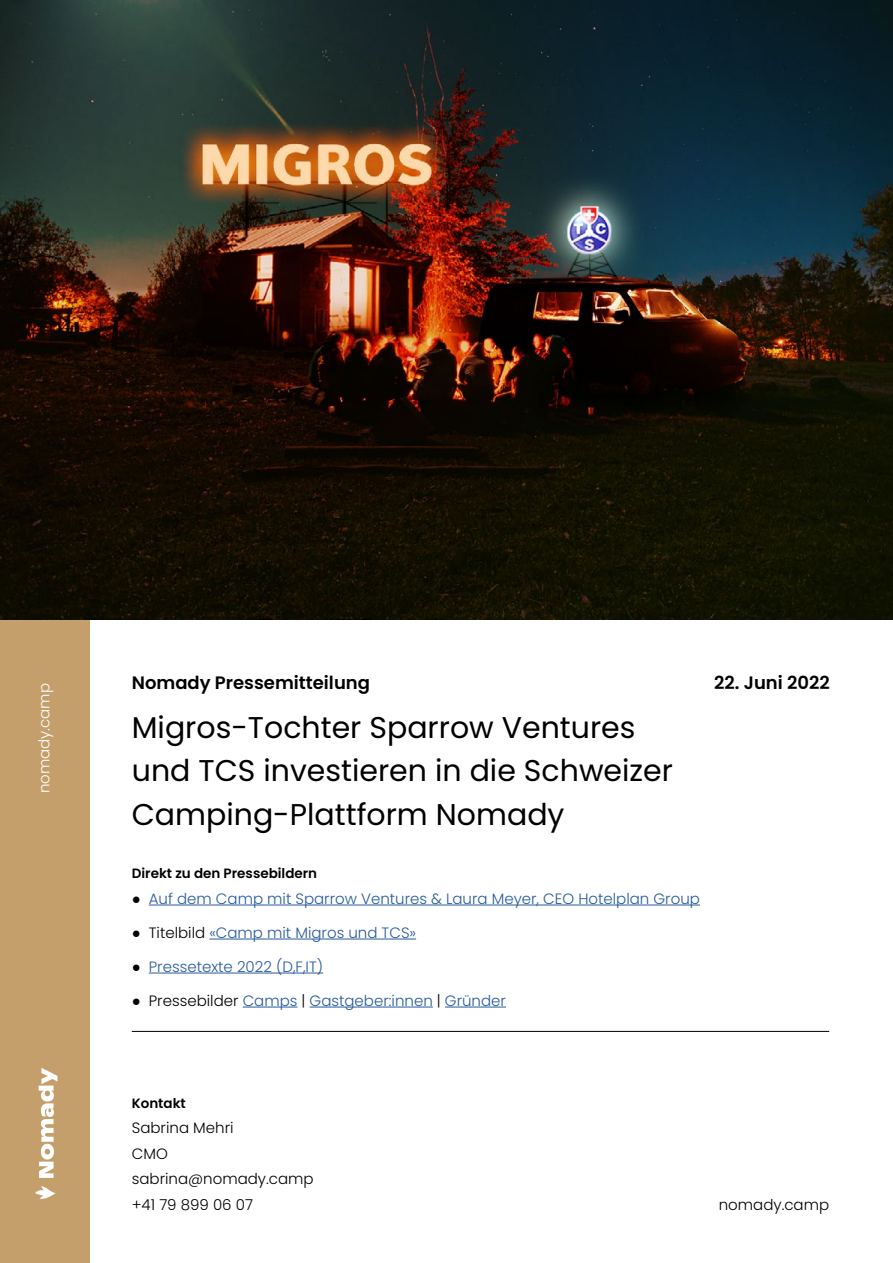
<style>
.page{position:relative;width:893px;height:1263px;background:#fff}
.page>*{position:absolute;margin:0;border:0;box-sizing:border-box;transform-origin:0 0}
.t1{font:30px/43.5px "Poppins";color:#000}
.t2{font:600 18px "Poppins";color:#000}
.t3{font:300 15px "Poppins";color:#275b9b}
.t4{font:300 15px/25.5px "Poppins";color:#000}
.t5{font:300 15px "Poppins";color:#fff}
.t6{font:600 13.5px "Poppins";color:#000}
.s1{font-family:"Arial";font-weight:400;color:#000}
.s2{color:#000}
</style>
<div class="page">
<div style="left:0;top:619px;width:89px;height:644px;background:#c59f6b"></div>
<svg style="left:35px;top:1186px;width:21px;height:13px"></svg>
<svg style="left:39px;top:1068px;width:18px;height:110px"></svg>
<img style="left:0;top:0;width:893px;height:619px">
<hr style="left:132px;top:1031px;width:697px;height:1px;background:#000">
<hr style="left:149px;top:905px;width:551px;height:1px;background:#275b9b">
<hr style="left:209px;top:939px;width:207px;height:1px;background:#275b9b">
<hr style="left:149px;top:973px;width:174px;height:1px;background:#275b9b">
<hr style="left:243px;top:1007px;width:54px;height:1px;background:#275b9b">
<hr style="left:310px;top:1007px;width:123px;height:1px;background:#275b9b">
<hr style="left:445px;top:1007px;width:61px;height:1px;background:#275b9b">
<p class="t5" style="left:35px;top:793px;width:112px;rotate:-90deg">nomady.camp</p>
<p class="t2" style="left:132px;top:673px;width:240px">Nomady Pressemitteilung</p>
<p class="t2" style="left:714px;top:673px;width:117px">22. Juni 2022</p>
<h1 class="t1" style="left:132px;top:705px;width:543px">Migros-Tochter Sparrow Ventures und TCS investieren in die Schweizer<br>Camping-Plattform Nomady</h1>
<p class="t6" style="left:132px;top:866px;width:187px">Direkt zu den Pressebildern</p>
<p class="t3" style="left:132px;top:890px;width:570px"><span class="s1">●</span> Auf dem Camp mit Sparrow Ventures &amp; Laura Meyer, CEO Hotelplan Group</p>
<p class="t3" style="left:132px;top:924px;width:286px"><span class="s1">●</span> <span class="s2">Titelbild</span> «Camp mit Migros und TCS»</p>
<p class="t3" style="left:132px;top:958px;width:193px"><span class="s1">●</span> Pressetexte 2022 (D,F,IT)</p>
<p class="t3" style="left:132px;top:992px;width:376px"><span class="s1">●</span> <span class="s2">Pressebilder</span> Camps <span class="s2">|</span> Gastgeber:innen <span class="s2">|</span> Gründer</p>
<p class="t6" style="left:132px;top:1095px;width:56px">Kontakt</p>
<p class="t4" style="left:132px;top:1115px;width:183px">Sabrina Mehri<br>CMO sabrina@nomady.camp +41 79 899 06 07</p>
<p class="t4" style="left:719px;top:1192px;width:112px">nomady.camp</p>
</div>
